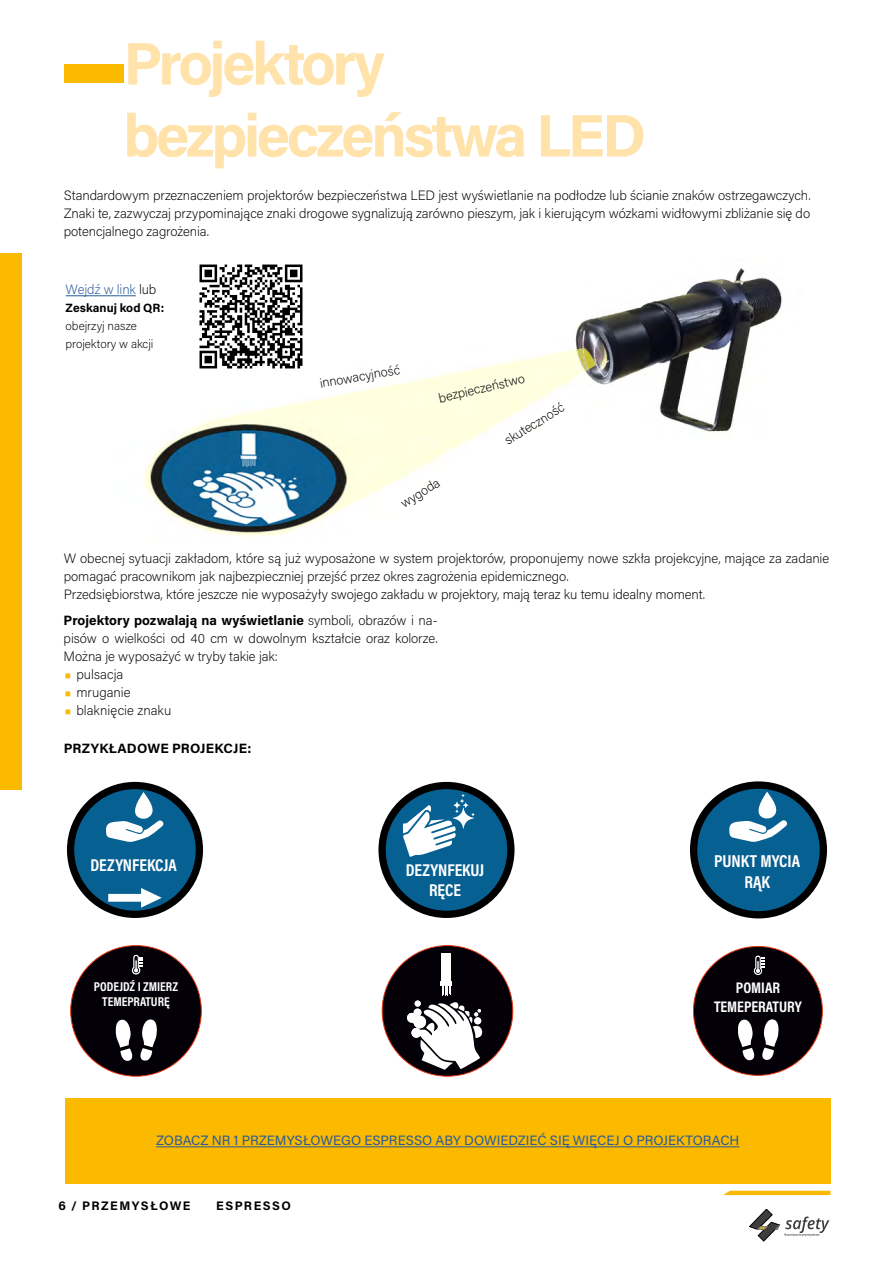
<style>
.page{position:relative;width:893px;height:1263px;background:#fff}
.page>*{position:absolute;margin:0;border:0;box-sizing:border-box;transform-origin:0 0}
.t1{font:700 60px/72px "Acumin Pro";letter-spacing:-.06em;color:#ffe3ab}
.t2{font:700 17.4px/20.9px "Acumin Pro Cond";color:#fff;text-align:center}
.t3{font:700 17.25px/20.7px "Acumin Pro Cond";color:#fff;text-align:center}
.t4{font:700 15.45px/18.6px "Acumin Pro Cond";color:#fff;text-align:center}
.t5{font:200 13.5px/18px "Acumin Pro";letter-spacing:-.005em;color:#000;text-align:justify}
.t6{font:13.5px "Acumin Pro";color:#275b9b}
.t7{font:700 13.5px "Acumin Pro";letter-spacing:.015em;color:#000}
.t8{font:200 13.5px "Acumin Pro";letter-spacing:-.015em;color:#275b9b}
.t9{font:200 13.2px "Acumin Pro";color:#000}
.t10{font:700 12.9px/15.5px "Acumin Pro Cond";color:#fff;text-align:center}
.t11{font:700 12.3px "Acumin Pro";color:#000}
.t12{font:200 12px/18px "Acumin Pro";letter-spacing:-.005em;color:#000}
.t13{font:700 12px "Acumin Pro";letter-spacing:.005em;color:#000}
.s1{color:#000}
.s2{font-weight:700}
.s3{font-weight:400;font-size:24px;color:#fbba00}
</style>
<div class="page">
<div style="left:0;top:253px;width:22px;height:537px;background:#fbba00"></div>
<div style="left:64px;top:64px;width:59px;height:18px;background:#fbba00"></div>
<svg style="left:723px;top:1191px;width:107px;height:4px"></svg>
<svg style="left:749px;top:1209px;width:80px;height:32px"></svg>
<img style="left:65px;top:268px;width:717px;height:269px">
<hr style="left:66px;top:295px;width:70px;height:1px;background:#275b9b">
<img style="left:197px;top:264px;width:107px;height:106px">
<div style="left:382px;top:785px;width:129px;height:129px;background:#076092;border-radius:50%"></div>
<svg style="left:402px;top:794px;width:73px;height:63px"></svg>
<div style="left:378px;top:782px;width:136px;height:136px;border:7px solid #000;border-radius:50%"></div>
<div style="left:694px;top:785px;width:129px;height:130px;background:#076092;border-radius:50%"></div>
<svg style="left:729px;top:792px;width:60px;height:50px"></svg>
<div style="left:690px;top:781px;width:137px;height:137px;border:7px solid #000;border-radius:50%"></div>
<div style="left:71px;top:945px;width:130px;height:131px;background:#040007;border-radius:50%"></div>
<svg style="left:132px;top:954px;width:11px;height:21px"></svg>
<svg style="left:116px;top:1019px;width:16px;height:42px"></svg>
<svg style="left:140px;top:1019px;width:17px;height:42px"></svg>
<div style="left:382px;top:945px;width:131px;height:131px;background:#040007;border-radius:50%"></div>
<div style="left:442px;top:953px;width:9px;height:27px;background:#fff"></div>
<hr style="left:441px;top:982px;width:11px;height:4px;background:#fff">
<div style="left:411px;top:1028px;width:10px;height:10px;background:#fff;border-radius:50%"></div>
<div style="left:407px;top:1013px;width:10px;height:10px;background:#fff;border-radius:50%"></div>
<svg style="left:415px;top:985px;width:68px;height:85px"></svg>
<div style="left:438px;top:1035px;width:12px;height:13px;background:#fff;border-radius:50%"></div>
<div style="left:431px;top:1032px;width:10px;height:10px;background:#fff;border-radius:50%"></div>
<div style="left:438px;top:1028px;width:8px;height:8px;background:#fff;border-radius:50%"></div>
<div style="left:693px;top:946px;width:129px;height:129px;background:#040007;border-radius:50%"></div>
<svg style="left:754px;top:955px;width:11px;height:20px"></svg>
<svg style="left:738px;top:1019px;width:16px;height:42px"></svg>
<svg style="left:762px;top:1019px;width:17px;height:41px"></svg>
<div style="left:71px;top:785px;width:128px;height:129px;background:#076092;border-radius:50%"></div>
<svg style="left:105px;top:792px;width:60px;height:50px"></svg>
<svg style="left:108px;top:888px;width:54px;height:20px"></svg>
<div style="left:67px;top:782px;width:136px;height:136px;border:7px solid #000;border-radius:50%"></div>
<div style="left:65px;top:1098px;width:765px;height:85px;background:#fbba00"></div>
<hr style="left:156px;top:1146px;width:583px;height:1px;background:#275b9b">
<h1 class="t1" style="left:123px;top:25px;width:524px">Projektory bezpieczeństwa LED</h1>
<p class="t5" style="left:64px;top:186px;width:748px">Standardowym przeznaczeniem projektorów bezpieczeństwa LED jest wyświetlanie na podłodze lub ścianie znaków ostrzegawczych.<br>Znaki te, zazwyczaj przypominające znaki drogowe sygnalizują zarówno pieszym, jak i kierującym wózkami widłowymi zbliżanie się do potencjalnego zagrożenia.</p>
<p class="t8" style="left:66px;top:280px;width:92px">Wejdź w link <span class="s1">lub</span></p>
<p class="t13" style="left:66px;top:300px;width:100px">Zeskanuj kod QR:</p>
<p class="t12" style="left:66px;top:317px;width:89px">obejrzyj nasze projektory w akcji</p>
<p class="t9" style="left:318px;top:374px;width:83px;rotate:-10deg">innowacyjność</p>
<p class="t9" style="left:437px;top:389px;width:89px;rotate:-13deg">bezpieczeństwo</p>
<p class="t9" style="left:501px;top:434px;width:69px;rotate:-32deg">skuteczność</p>
<p class="t9" style="left:397px;top:497px;width:45px;rotate:-32deg">wygoda</p>
<p class="t5" style="left:64px;top:548px;width:767px;text-align:left">W obecnej sytuacji zakładom, które są już wyposażone w system projektorów, proponujemy nowe szkła projekcyjne, mające za zadanie pomagać pracownikom jak najbezpieczniej przejść przez okres zagrożenia epidemicznego.<br>Przedsiębiorstwa, które jeszcze nie wyposażyły swojego zakładu w projektory, mają teraz ku temu idealny moment.</p>
<p class="t5" style="left:64px;top:611px;width:376px"><span class="s2">Projektory pozwalają na wyświetlanie</span> symboli, obrazów i na&shy;pisów o wielkości od 40 cm w dowolnym kształcie oraz kolorze.<br>Można je wyposażyć w tryby takie jak:</p>
<p class="t5" style="left:64px;top:665px;width:61px"><span class="s3">•</span> pulsacja</p>
<p class="t5" style="left:64px;top:683px;width:69px"><span class="s3">•</span> mruganie</p>
<p class="t5" style="left:64px;top:701px;width:109px"><span class="s3">•</span> blaknięcie znaku</p>
<p class="t7" style="left:64px;top:738px;width:189px">PRZYKŁADOWE PROJEKCJE:</p>
<p class="t3" style="left:90px;top:854px;width:88px">DEZYNFEKCJA</p>
<p class="t3" style="left:406px;top:859px;width:80px">DEZYNFEKUJ<br>RĘCE</p>
<p class="t2" style="left:714px;top:850px;width:87px">PUNKT MYCIA<br>RĄK</p>
<p class="t10" style="left:94px;top:978px;width:86px">PODEJDŹ I ZMIERZ<br>TEMEPRATURĘ</p>
<p class="t4" style="left:714px;top:978px;width:89px">POMIAR<br>TEMEPERATURY</p>
<p class="t6" style="left:156px;top:1131px;width:585px">ZOBACZ NR 1 PRZEMYSŁOWEGO ESPRESSO ABY DOWIEDZIEĆ SIĘ WIĘCEJ O PROJEKTORACH</p>
<p class="t11" style="left:58px;top:1197px;width:44px">6 / Przemys</p>
<p class="t11" style="left:150px;top:1197px;width:20px">łowe</p>
<p class="t11" style="left:216px;top:1197px;width:20px">Espresso</p>
</div>
